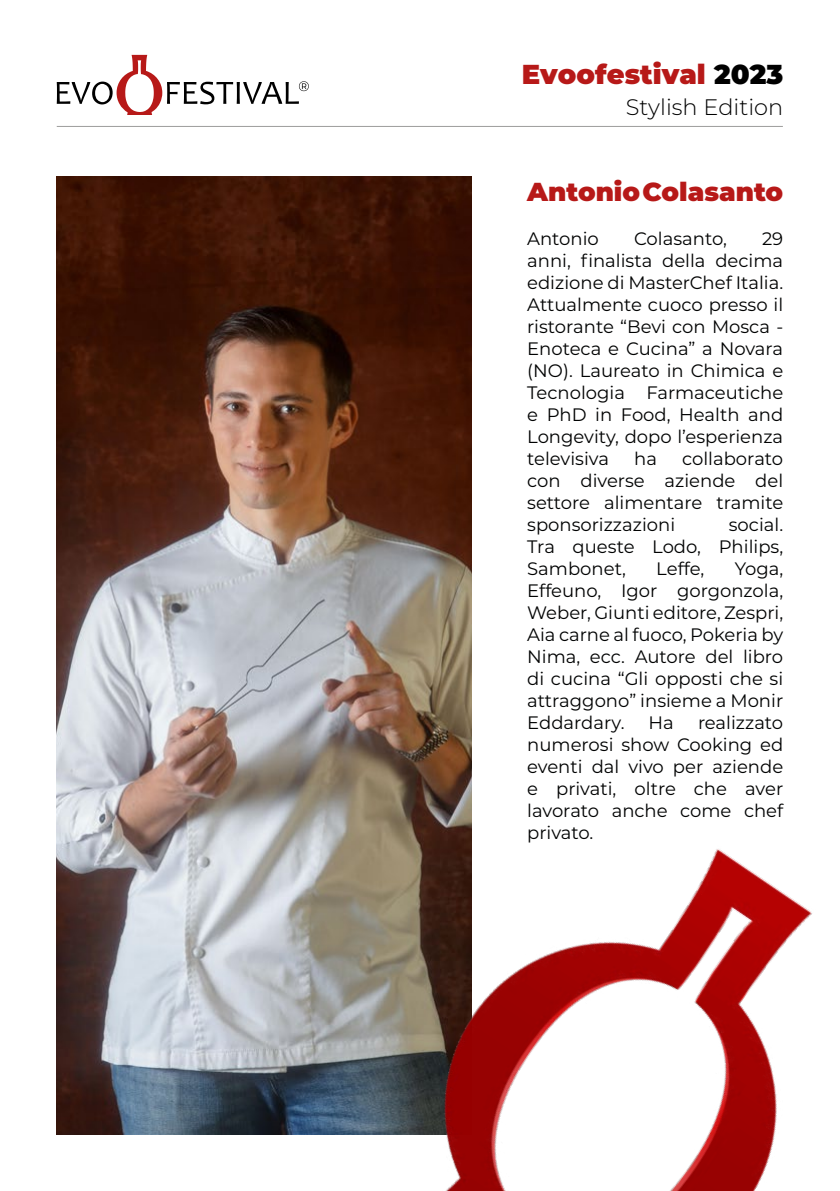
<style>
.page{position:relative;width:840px;height:1191px;background:#fff}
.page>*{position:absolute;margin:0;border:0;box-sizing:border-box;transform-origin:0 0}
.t1{font:900 27.4px "Montserrat";color:#b71918}
.t2{font:900 26px "Montserrat";color:#b71918}
.t3{font:100 22.4px "Montserrat";color:#000}
.t4{font:18px/22px "Montserrat";color:#010202;text-align:justify}
.s1{color:#000}
</style>
<div class="page">
<img style="left:57px;top:176px;width:414px;height:958px">
<svg style="left:57px;top:55px;width:251px;height:60px"></svg>
<hr style="left:57px;top:126px;width:725px;height:1px;background:#9d9d9c">
<img style="left:391px;top:843px;width:421px;height:348px">
<h1 class="t1" style="left:521px;top:54px;width:263px">Evoofestival <span class="s1">2023</span></h1>
<p class="t3" style="left:625px;top:92px;width:159px">Stylish Edition</p>
<h2 class="t2" style="left:527px;top:173px;width:257px">Antonio Colasanto</h2>
<p class="t4" style="left:527px;top:227px;width:73px">Antonio</p>
<p class="t4" style="left:633px;top:227px;width:94px">Colasanto,</p>
<p class="t4" style="left:527px;top:227px;width:257px;text-indent:235px">29 anni, finalista della decima edizione di MasterChef Italia.<br>Attualmente cuoco presso il ristorante “Bevi con Mosca - Enoteca e Cucina” a Novara (NO). Laureato in Chimica e Tecnologia Farmaceutiche e PhD in Food, Health and Longevity, dopo l’esperienza televisiva</p>
<p class="t4" style="left:527px;top:447px;width:257px;text-indent:155px">collaborato con diverse aziende del settore alimentare tramite sponsorizzazioni</p>
<p class="t4" style="left:633px;top:447px;width:24px">ha</p>
<p class="t4" style="left:527px;top:513px;width:257px;text-indent:201px">social.<br>Tra queste Lodo, Philips, Sambonet,</p>
<p class="t4" style="left:656px;top:557px;width:50px">Leffe,</p>
<p class="t4" style="left:527px;top:557px;width:257px;text-indent:207px">Yoga, Effeuno, Igor gorgonzola, Weber, Giunti editore, Zespri, Aia carne al fuoco, Pokeria by Nima, ecc. Autore del libro di cucina “Gli opposti che si attraggono” insieme a Monir Eddardary.</p>
<p class="t4" style="left:527px;top:711px;width:257px;text-indent:171px">realizzato numerosi show Cooking ed eventi dal vivo per aziende e privati, oltre che aver lavorato anche come chef privato.</p>
<p class="t4" style="left:648px;top:711px;width:27px">Ha</p>
</div>
